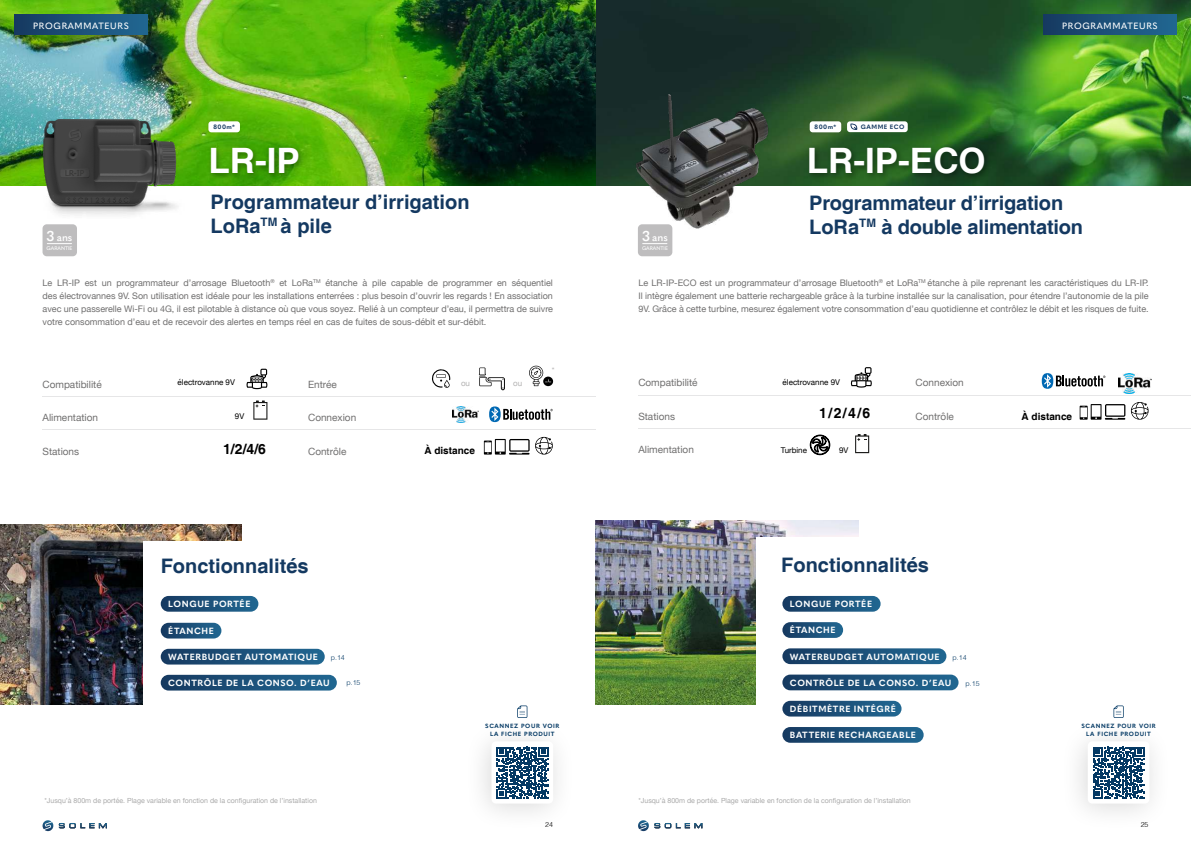
<style>
.page{position:relative;width:1191px;height:842px;background:#fff}
.page>*{position:absolute;margin:0;border:0;box-sizing:border-box;transform-origin:0 0}
.t1{font:700 35px "Helvetica";color:#fff}
.t2{font:700 20px/24px "Helvetica";color:#143961}
.t3{font:700 14px "Helvetica";color:#000}
.t4{font:600 10.3px "Quasimoda";color:#fff}
.t5{font:10px "Helvetica Neue";color:#706f6f}
.t6{font:700 10px "Helvetica";color:#000}
.t7{font:9px/13px "Helvetica Neue";color:#706f6f;text-align:justify}
.t8{font:500 9px "Quasimoda";letter-spacing:.075em;color:#fff}
.t9{font:700 8.9px "Quasimoda";letter-spacing:.07em;color:#fff}
.t10{font:8px "Helvetica Neue";color:#000}
.t11{font:8px "Helvetica Neue";color:#b3b2b2}
.t12{font:7px "Helvetica Neue";color:#aaa}
.t13{font:300 7px "Helvetica";color:#043964}
.t14{font:300 7px "Helvetica";color:#000}
.t15{font:700 6.2px "Quasimoda";letter-spacing:.08em;color:#143961}
.t16{font:700 6px/7.2px "Quasimoda";letter-spacing:.1em;color:#043964;text-align:center}
.t17{font:500 5.2px "Quasimoda";color:#fff}
.s1{font-size:14.1px}
</style>
<div class="page">
<svg style="left:638px;top:820px;width:64px;height:11px"></svg>
<svg style="left:43px;top:820px;width:64px;height:11px"></svg>
<img style="left:0;top:524px;width:241px;height:181px">
<img style="left:0;top:0;width:1191px;height:185px">
<hr style="left:43px;top:429px;width:184px;height:1px;background:#e6e6e7">
<hr style="left:43px;top:396px;width:184px;height:1px;background:#e6e6e7">
<hr style="left:227px;top:429px;width:368px;height:1px;background:#e6e6e7">
<hr style="left:227px;top:396px;width:368px;height:1px;background:#e6e6e7">
<svg style="left:246px;top:369px;width:21px;height:20px"></svg>
<svg style="left:489px;top:406px;width:64px;height:16px"></svg>
<img style="left:453px;top:407px;width:25px;height:15px">
<div style="left:143px;top:541px;width:201px;height:200px;background:#fff"></div>
<img style="left:34px;top:119px;width:150px;height:96px">
<div style="left:14px;top:14px;width:134px;height:21px;background:linear-gradient(to right,#173a61,#216892)"></div>
<svg style="left:479px;top:368px;width:26px;height:22px"></svg>
<svg style="left:529px;top:366px;width:24px;height:20px"></svg>
<img style="left:595px;top:520px;width:263px;height:184px">
<hr style="left:638px;top:428px;width:184px;height:1px;background:#e6e6e7">
<hr style="left:638px;top:395px;width:184px;height:1px;background:#e6e6e7">
<hr style="left:822px;top:428px;width:369px;height:1px;background:#e6e6e7">
<hr style="left:822px;top:395px;width:369px;height:1px;background:#e6e6e7">
<svg style="left:851px;top:367px;width:21px;height:21px"></svg>
<svg style="left:1041px;top:373px;width:64px;height:16px"></svg>
<img style="left:1118px;top:373px;width:33px;height:20px">
<div style="left:1043px;top:14px;width:133px;height:21px;background:linear-gradient(to right,#173a61,#216892)"></div>
<svg style="left:1093px;top:747px;width:51px;height:51px"></svg>
<svg style="left:496px;top:747px;width:52px;height:51px"></svg>
<svg style="left:1113px;top:705px;width:10px;height:13px"></svg>
<svg style="left:517px;top:705px;width:10px;height:13px"></svg>
<div style="left:161px;top:596px;width:97px;height:16px;background:linear-gradient(to right,#173a61,#216892);border-radius:8px"></div>
<svg style="left:161px;top:649px;width:164px;height:15px;background:#1c517a"></svg>
<div style="left:206px;top:119px;width:37px;height:16px;background:#000;opacity:.12"></div>
<div style="left:208px;top:121px;width:32px;height:11px;background:#fff;border-radius:3px"></div>
<img style="left:612px;top:90px;width:179px;height:143px">
<div style="left:756px;top:537px;width:272px;height:178px;background:#fff"></div>
<svg style="left:782px;top:701px;width:119px;height:15px;background:#1c517a"></svg>
<div style="left:782px;top:727px;width:141px;height:16px;background:linear-gradient(to right,#193b62,#206792);border-radius:8px"></div>
<svg style="left:432px;top:369px;width:18px;height:19px"></svg>
<svg style="left:855px;top:434px;width:14px;height:19px"></svg>
<svg style="left:810px;top:435px;width:20px;height:20px"></svg>
<svg style="left:484px;top:439px;width:45px;height:16px"></svg>
<svg style="left:535px;top:437px;width:18px;height:18px"></svg>
<svg style="left:1079px;top:402px;width:69px;height:18px"></svg>
<svg style="left:253px;top:400px;width:14px;height:20px"></svg>
<div style="left:782px;top:596px;width:98px;height:16px;background:linear-gradient(to right,#193c63,#216791);border-radius:8px"></div>
<div style="left:782px;top:648px;width:164px;height:16px;background:linear-gradient(to right,#183b62,#216792);border-radius:8px"></div>
<svg style="left:161px;top:675px;width:176px;height:15px;background:#1c5179"></svg>
<svg style="left:782px;top:675px;width:176px;height:15px;background:#1c5179"></svg>
<div style="left:847px;top:121px;width:60px;height:11px;background:#fff;border-radius:3px"></div>
<svg style="left:850px;top:123px;width:7px;height:7px"></svg>
<div style="left:807px;top:119px;width:37px;height:16px;background:#000;opacity:.12"></div>
<div style="left:809px;top:121px;width:32px;height:11px;background:#fff;border-radius:3px"></div>
<div style="left:638px;top:224px;width:34px;height:32px;background:#bebdbe;border-radius:4px"></div>
<svg style="left:642px;top:243px;width:25px;height:1px"></svg>
<div style="left:43px;top:224px;width:34px;height:32px;background:#bebdbe;border-radius:4px"></div>
<svg style="left:47px;top:243px;width:25px;height:1px"></svg>
<div style="left:207px;top:144px;width:99px;height:36px;background:#000;opacity:.39"></div>
<div style="left:806px;top:144px;width:186px;height:37px;background:#000;opacity:.39"></div>
<svg style="left:161px;top:623px;width:60px;height:15px"></svg>
<div style="left:782px;top:622px;width:61px;height:16px;background:linear-gradient(to right,#1b3d63,#206791);border-radius:8px"></div>
<p class="t8" style="left:33px;top:19px;width:97px">PROGRAMMATEURS</p>
<p class="t4" style="left:47px;top:229px;width:27px"><span class="s1">3</span> ans</p>
<p class="t17" style="left:47px;top:244px;width:27px">GARANTIE</p>
<p class="t15" style="left:213px;top:122px;width:23px">800m*</p>
<p class="t15" style="left:814px;top:122px;width:23px">800m*</p>
<p class="t15" style="left:861px;top:122px;width:45px">GAMME ECO</p>
<h1 class="t1" style="left:208px;top:139px;width:93px">LR-IP</h1>
<h1 class="t1" style="left:807px;top:139px;width:180px">LR-IP-ECO</h1>
<p class="t8" style="left:1062px;top:19px;width:97px">PROGRAMMATEURS</p>
<h2 class="t2" style="left:210px;top:191px;width:260px">Programmateur d’irrigation<br>LoRa<sup>TM</sup> à pile</h2>
<p class="t4" style="left:642px;top:229px;width:27px"><span class="s1">3</span> ans</p>
<p class="t17" style="left:642px;top:244px;width:27px">GARANTIE</p>
<h2 class="t2" style="left:809px;top:192px;width:275px">Programmateur d’irrigation<br>LoRa<sup>TM</sup> à double alimentation</h2>
<p class="t7" style="left:43px;top:277px;width:512px">Le LR-IP est un programmateur d’arrosage Bluetooth<sup>®</sup> et LoRa<sup>TM</sup> étanche à pile capable de programmer en séquentiel des électrovannes 9V. Son utilisation est idéale pour les installations enterrées : plus besoin d’ouvrir les regards ! En association avec une passerelle Wi-Fi ou 4G, il est pilotable à distance où que vous soyez. Relié à un compteur d’eau, il permettra de suivre votre consommation d’eau et de recevoir des alertes en temps réel en cas de fuites de sous-débit et sur-débit.</p>
<p class="t11" style="left:552px;top:365px;width:4px">*</p>
<p class="t7" style="left:638px;top:277px;width:512px">Le LR-IP-ECO est un programmateur d’arrosage Bluetooth<sup>®</sup> et LoRa<sup>TM</sup> étanche à pile reprenant les caractéristiques du LR-IP.<br>Il intègre également une batterie rechargeable grâce à la turbine installée sur la canalisation, pour étendre l’autonomie de la pile 9V. Grâce à cette turbine, mesurez également votre consommation d’eau quotidienne et contrôlez le débit et les risques de fuite.</p>
<p class="t5" style="left:43px;top:377px;width:61px">Compatibilité</p>
<p class="t5" style="left:43px;top:410px;width:57px">Alimentation</p>
<p class="t5" style="left:43px;top:444px;width:38px">Stations</p>
<p class="t5" style="left:638px;top:375px;width:61px">Compatibilité</p>
<p class="t10" style="left:178px;top:377px;width:59px">électrovanne 9V</p>
<p class="t10" style="left:782px;top:377px;width:59px">électrovanne 9V</p>
<p class="t5" style="left:308px;top:377px;width:30px">Entrée</p>
<p class="t11" style="left:461px;top:377px;width:11px">ou</p>
<p class="t11" style="left:513px;top:377px;width:11px">ou</p>
<p class="t10" style="left:235px;top:410px;width:11px">9V</p>
<h3 class="t3" style="left:223px;top:441px;width:44px">1/2/4/6</h3>
<p class="t5" style="left:308px;top:410px;width:50px">Connexion</p>
<p class="t5" style="left:308px;top:444px;width:40px">Contrôle</p>
<p class="t6" style="left:424px;top:445px;width:52px">À distance</p>
<p class="t5" style="left:638px;top:409px;width:38px">Stations</p>
<h3 class="t3" style="left:819px;top:404px;width:53px">1/2/4/6</h3>
<p class="t5" style="left:638px;top:442px;width:57px">Alimentation</p>
<p class="t10" style="left:781px;top:444px;width:28px">Turbine</p>
<p class="t10" style="left:839px;top:444px;width:11px">9V</p>
<p class="t5" style="left:915px;top:375px;width:50px">Connexion</p>
<p class="t5" style="left:915px;top:409px;width:40px">Contrôle</p>
<h2 class="t2" style="left:161px;top:555px;width:149px">Fonctionnalités</h2>
<h2 class="t2" style="left:781px;top:554px;width:149px">Fonctionnalités</h2>
<p class="t9" style="left:168px;top:597px;width:84px">LONGUE PORTÉE</p>
<p class="t9" style="left:790px;top:597px;width:84px">LONGUE PORTÉE</p>
<p class="t9" style="left:168px;top:624px;width:47px">ÉTANCHE</p>
<p class="t9" style="left:790px;top:623px;width:47px">ÉTANCHE</p>
<p class="t9" style="left:168px;top:650px;width:151px">WATERBUDGET AUTOMATIQUE</p>
<p class="t13" style="left:331px;top:653px;width:16px">p.14</p>
<p class="t9" style="left:790px;top:649px;width:151px">WATERBUDGET AUTOMATIQUE</p>
<p class="t13" style="left:952px;top:653px;width:16px">p.14</p>
<p class="t9" style="left:168px;top:676px;width:163px">CONTRÔLE DE LA CONSO. D’EAU</p>
<p class="t13" style="left:346px;top:678px;width:16px">p.15</p>
<p class="t9" style="left:790px;top:676px;width:163px">CONTRÔLE DE LA CONSO. D’EAU</p>
<p class="t13" style="left:965px;top:679px;width:16px">p.15</p>
<p class="t16" style="left:485px;top:722px;width:76px">SCANNEZ POUR VOIR<br>LA FICHE PRODUIT</p>
<p class="t9" style="left:790px;top:702px;width:107px">DÉBITMÈTRE INTÉGRÉ</p>
<p class="t9" style="left:790px;top:728px;width:127px">BATTERIE RECHARGEABLE</p>
<p class="t12" style="left:44px;top:795px;width:274px">*Jusqu’à 800m de portée. Plage variable en fonction de la configuration de l’installation</p>
<p class="t12" style="left:638px;top:795px;width:274px">*Jusqu’à 800m de portée. Plage variable en fonction de la configuration de l’installation</p>
<p class="t6" style="left:1021px;top:410px;width:52px">À distance</p>
<p class="t16" style="left:1081px;top:722px;width:76px">SCANNEZ POUR VOIR<br>LA FICHE PRODUIT</p>
<p class="t14" style="left:545px;top:820px;width:9px">24</p>
<p class="t14" style="left:1140px;top:820px;width:9px">25</p>
</div>
